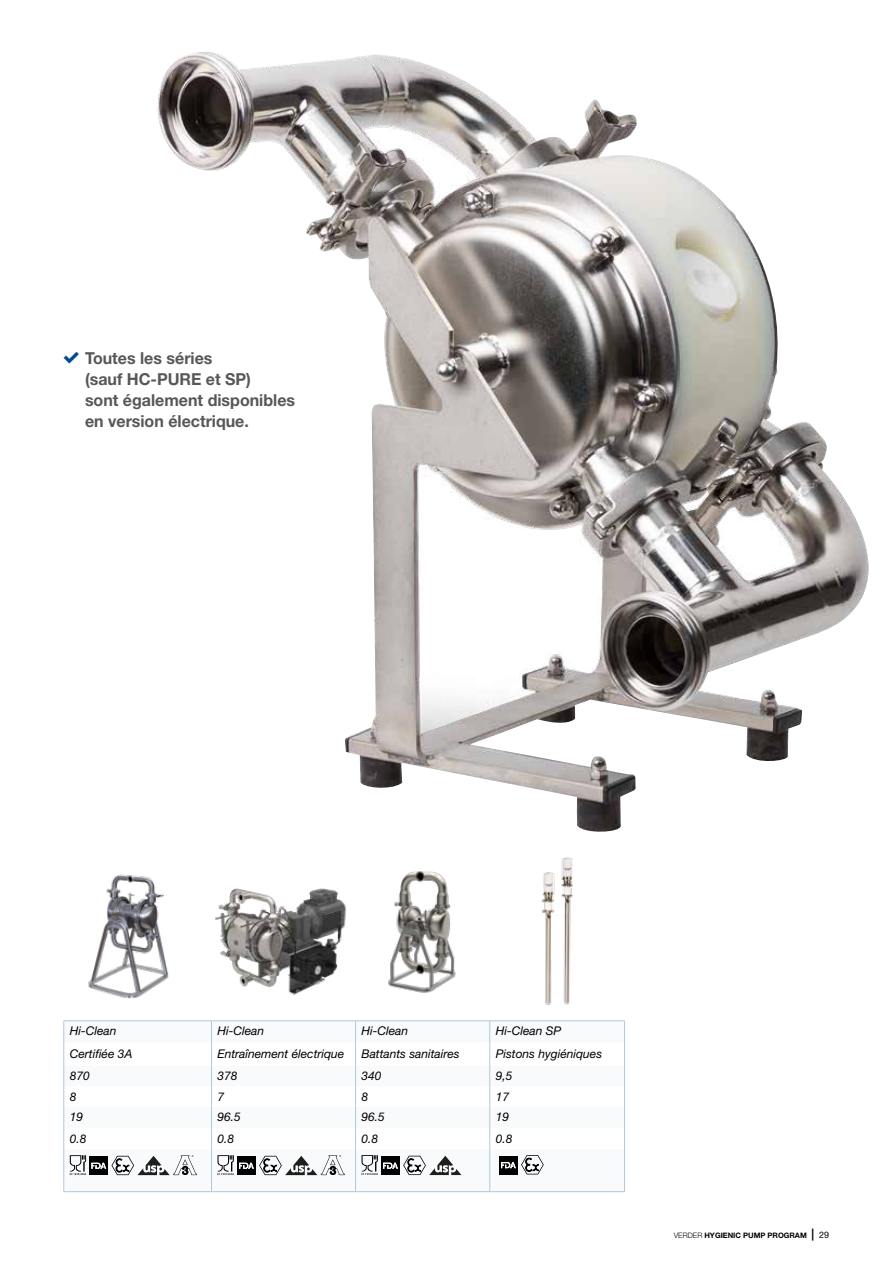
<style>
.page{position:relative;width:893px;height:1263px;background:#fff}
.page>*{position:absolute;margin:0;border:0;box-sizing:border-box;transform-origin:0 0}
.t1{font:700 16.5px/21px "Helvetica Neue LT Std";color:#575756}
.t2{font:italic 12px "Helvetica Neue LT Std";color:#000}
.t3{font:700 7.5px "Helvetica Neue LT Std";color:#000}
.s1{font-weight:300}
.s2{font-size:12px}
.s3{font-weight:400;font-size:9px}
</style>
<div class="page">
<svg style="left:197px;top:1021px;width:427px;height:170px"></svg>
<svg style="left:197px;top:1043px;width:427px;height:106px"></svg>
<hr style="left:64px;top:1020px;width:147px;height:1px;background:#b2c8da">
<hr style="left:211px;top:1020px;width:145px;height:1px;background:#b2c8da">
<hr style="left:356px;top:1020px;width:134px;height:1px;background:#b2c8da">
<hr style="left:490px;top:1020px;width:135px;height:1px;background:#b2c8da">
<svg style="left:624px;top:1021px;width:1px;height:128px"></svg>
<hr style="left:624px;top:1149px;width:1px;height:42px;background:#b2c8da">
<hr style="left:211px;top:1191px;width:145px;height:1px;background:#b2c8da">
<hr style="left:356px;top:1191px;width:134px;height:1px;background:#b2c8da">
<hr style="left:490px;top:1191px;width:135px;height:1px;background:#b2c8da">
<svg style="left:489px;top:1021px;width:1px;height:128px"></svg>
<hr style="left:489px;top:1149px;width:1px;height:42px;background:#b2c8da">
<hr style="left:64px;top:1191px;width:147px;height:1px;background:#b2c8da">
<svg style="left:211px;top:1021px;width:1px;height:128px"></svg>
<svg style="left:355px;top:1021px;width:1px;height:128px"></svg>
<hr style="left:211px;top:1149px;width:1px;height:42px;background:#b2c8da">
<hr style="left:355px;top:1149px;width:1px;height:42px;background:#b2c8da">
<svg style="left:63px;top:1021px;width:134px;height:171px"></svg>
<svg style="left:217px;top:1155px;width:128px;height:20px"></svg>
<svg style="left:362px;top:1155px;width:99px;height:20px"></svg>
<svg style="left:499px;top:1156px;width:2px;height:18px"></svg>
<svg style="left:501px;top:1155px;width:43px;height:19px"></svg>
<img style="left:157px;top:54px;width:712px;height:778px">
<img style="left:541px;top:857px;width:32px;height:148px">
<img style="left:88px;top:874px;width:67px;height:125px">
<img style="left:400px;top:871px;width:56px;height:122px">
<img style="left:147px;top:887px;width:274px;height:112px">
<h1 class="t1" style="left:85px;top:348px;width:212px">Toutes les séries<br>(sauf HC-PURE et SP)<br>sont également disponibles en version électrique.</h1>
<p class="t2" style="left:70px;top:1024px;width:48px">Hi-Clean</p>
<p class="t2" style="left:217px;top:1024px;width:48px">Hi-Clean</p>
<p class="t2" style="left:361px;top:1024px;width:48px">Hi-Clean</p>
<p class="t2" style="left:496px;top:1024px;width:67px">Hi-Clean SP</p>
<p class="t2" style="left:70px;top:1046px;width:64px">Certifiée 3A</p>
<p class="t2" style="left:217px;top:1046px;width:128px">Entraînement électrique</p>
<p class="t2" style="left:361px;top:1046px;width:100px">Battants sanitaires</p>
<p class="t2" style="left:496px;top:1046px;width:108px">Pistons hygiéniques</p>
<p class="t2" style="left:70px;top:1068px;width:22px">870</p>
<p class="t2" style="left:217px;top:1068px;width:22px">378</p>
<p class="t2" style="left:361px;top:1068px;width:22px">340</p>
<p class="t2" style="left:496px;top:1068px;width:18px">9,5</p>
<p class="t2" style="left:70px;top:1089px;width:8px">8</p>
<p class="t2" style="left:217px;top:1089px;width:8px">7</p>
<p class="t2" style="left:361px;top:1089px;width:8px">8</p>
<p class="t2" style="left:496px;top:1089px;width:15px">17</p>
<p class="t2" style="left:70px;top:1110px;width:15px">19</p>
<p class="t2" style="left:217px;top:1110px;width:25px">96.5</p>
<p class="t2" style="left:361px;top:1110px;width:25px">96.5</p>
<p class="t2" style="left:496px;top:1110px;width:15px">19</p>
<p class="t2" style="left:70px;top:1132px;width:18px">0.8</p>
<p class="t2" style="left:217px;top:1132px;width:18px">0.8</p>
<p class="t2" style="left:361px;top:1132px;width:18px">0.8</p>
<p class="t2" style="left:496px;top:1132px;width:18px">0.8</p>
<p class="t3" style="left:674px;top:1231px;width:157px"><span class="s1">VERDER</span> HYGIENIC PUMP PROGRAM <span class="s2">|</span> <span class="s3">29</span></p>
</div>
